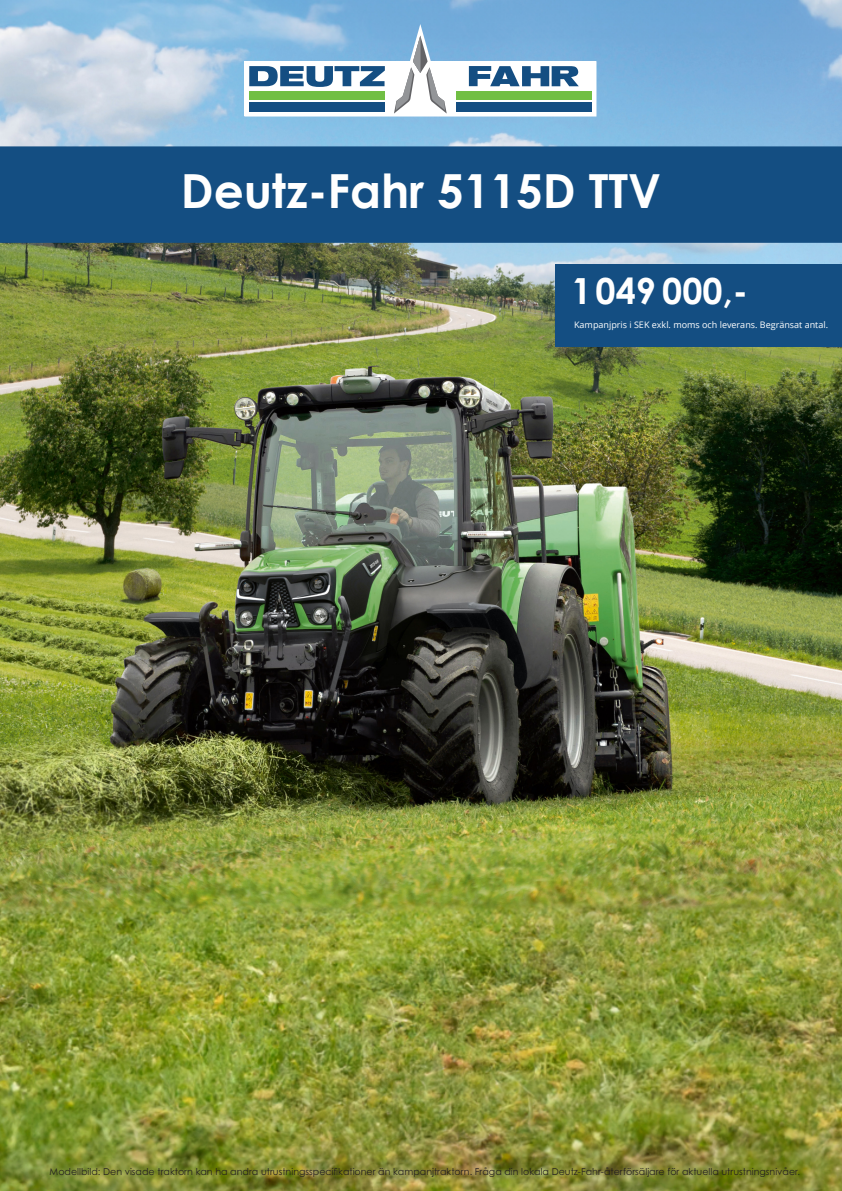
<style>
.page{position:relative;width:842px;height:1191px;background:#fff}
.page>*{position:absolute;margin:0;border:0;box-sizing:border-box;transform-origin:0 0}
.t1{font:700 47px "Century Gothic";color:#fff}
.t2{font:700 36px "Century Gothic Pro";color:#fff}
.t3{font:9.5px "Century Gothic Pro";color:#231f20}
.t4{font:9px "Open Sans";color:#fff}
</style>
<div class="page">
<img style="left:0;top:0;width:842px;height:1191px">
<div style="left:0;top:146px;width:842px;height:97px;background:#144e82"></div>
<div style="left:245px;top:62px;width:351px;height:54px;background:#fff"></div>
<svg style="left:249px;top:66px;width:136px;height:21px"></svg>
<svg style="left:469px;top:66px;width:110px;height:20px"></svg>
<div style="left:249px;top:91px;width:136px;height:9px;background:#71bf44"></div>
<svg style="left:394px;top:24px;width:53px;height:90px"></svg>
<div style="left:249px;top:103px;width:136px;height:9px;background:#144e82"></div>
<div style="left:456px;top:91px;width:136px;height:9px;background:#71bf44"></div>
<div style="left:456px;top:103px;width:136px;height:9px;background:#144e82"></div>
<div style="left:555px;top:264px;width:287px;height:82px;background:#144e82"></div>
<p class="t1" style="left:181px;top:155px;width:482px">Deutz-Fahr 5115D TTV</p>
<p class="t2" style="left:571px;top:269px;width:178px">1 049 000,-</p>
<p class="t4" style="left:574px;top:319px;width:255px">Kampanjpris i SEK exkl. moms och leverans. Begränsat antal.</p>
<p class="t3" style="left:50px;top:1166px;width:752px">Modellbild: Den visade traktorn kan ha andra utrustningsspecifikationer än kampanjtraktorn. Fråga din lokala Deutz-Fahr-återförsäljare för aktuella utrustningsnivåer.</p>
</div>
